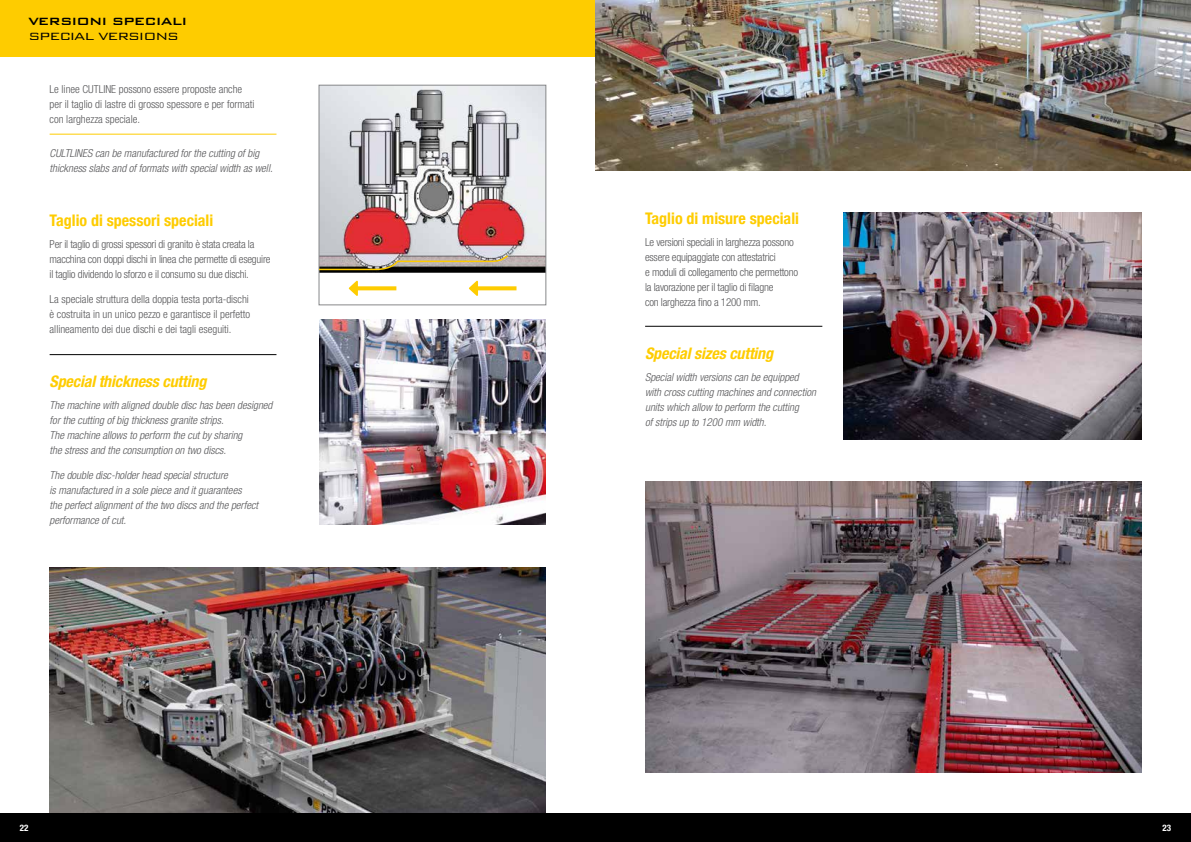
<style>
.page{position:relative;width:1191px;height:842px;background:#fff}
.page>*{position:absolute;margin:0;border:0;box-sizing:border-box;transform-origin:0 0}
.t1{font:700 condensed 16px "Helvetica Neue LT Com";color:#fecc00}
.t2{font:italic 700 condensed 16px "Helvetica Neue LT Com";letter-spacing:-.01em;color:#fecc00}
.t3{font:500 14px "Bank Gothic BT";letter-spacing:-.06em;color:#000;scale:1.1 1}
.t4{font:300 14px "Bank Gothic BT";letter-spacing:-.07em;color:#000;scale:1.1 1}
.t5{font:italic 300 condensed 11px/15px "Helvetica Neue LT Com";color:#58585a}
.t6{font:300 condensed 11px/15px "Helvetica Neue LT Com";letter-spacing:-.02em;color:#58585a}
.t7{font:300 condensed 11px/15px "Helvetica Neue LT Com";color:#58585a}
.t8{font:700 condensed 9px "Helvetica Neue LT Com";color:#fff}
</style>
<div class="page">
<img style="left:50px;top:567px;width:496px;height:247px">
<div style="left:0;top:814px;width:1191px;height:28px;background:#000"></div>
<div style="left:0;top:0;width:595px;height:57px;background:#fecc00"></div>
<img style="left:319px;top:319px;width:227px;height:206px">
<hr style="left:50px;top:134px;width:226px;height:1px;background:#fecc00">
<img style="left:321px;top:87px;width:223px;height:204px">
<div style="left:319px;top:85px;width:227px;height:220px;border:1px solid #87888a"></div>
<svg style="left:349px;top:281px;width:47px;height:15px"></svg>
<svg style="left:469px;top:281px;width:47px;height:15px"></svg>
<svg style="left:318px;top:254px;width:191px;height:17px"></svg>
<hr style="left:50px;top:354px;width:226px;height:1px;background:#000">
<hr style="left:645px;top:326px;width:177px;height:1px;background:#000">
<img style="left:595px;top:0;width:596px;height:170px">
<img style="left:645px;top:482px;width:496px;height:290px">
<img style="left:843px;top:213px;width:298px;height:226px">
<p class="t3" style="left:28px;top:14px;width:146px">VERSIONI SPECIALI</p>
<p class="t4" style="left:28px;top:29px;width:139px">SPECIAL VERSIONS</p>
<p class="t7" style="left:50px;top:81px;width:206px">Le linee CUTLINE possono essere proposte anche per il taglio di lastre di grosso spessore e per formati con larghezza speciale.</p>
<p class="t5" style="left:50px;top:145px;width:224px">CULTLINES can be manufactured for the cutting of big thickness slabs and of formats with special width as well.</p>
<h1 class="t1" style="left:50px;top:211px;width:165px">Taglio di spessori speciali</h1>
<p class="t6" style="left:50px;top:237px;width:222px">Per il taglio di grossi spessori di granito è stata creata la macchina con doppi dischi in linea che permette di eseguire il taglio dividendo lo sforzo e il consumo su due dischi.</p>
<p class="t6" style="left:50px;top:292px;width:202px;text-align:justify">La speciale struttura della doppia testa porta-dischi è costruita in un unico pezzo e garantisce il perfetto allineamento dei due dischi e dei tagli eseguiti.</p>
<h1 class="t2" style="left:50px;top:372px;width:158px">Special thickness cutting</h1>
<p class="t5" style="left:50px;top:398px;width:224px">The machine with aligned double disc has been designed for the cutting of big thickness granite strips.<br>The machine allows to perform the cut by sharing<br>the stress and the consumption on two discs.</p>
<p class="t5" style="left:50px;top:468px;width:210px">The double disc-holder head special structure<br>is manufactured in a sole piece and it guarantees<br>the perfect alignment of the two discs and the perfect performance of cut.</p>
<h1 class="t1" style="left:645px;top:209px;width:155px">Taglio di misure speciali</h1>
<p class="t6" style="left:645px;top:235px;width:154px">Le versioni speciali in larghezza possono essere equipaggiate con attestatrici<br>e moduli di collegamento che permettono la lavorazione per il taglio di filagne<br>con larghezza fino a 1200 mm.</p>
<h1 class="t2" style="left:645px;top:343px;width:129px">Special sizes cutting</h1>
<p class="t5" style="left:645px;top:369px;width:172px">Special width versions can be equipped with cross cutting machines and connection units which allow to perform the cutting<br>of strips up to 1200 mm width.</p>
<p class="t8" style="left:20px;top:822px;width:10px">22</p>
<p class="t8" style="left:1162px;top:822px;width:10px">23</p>
</div>
